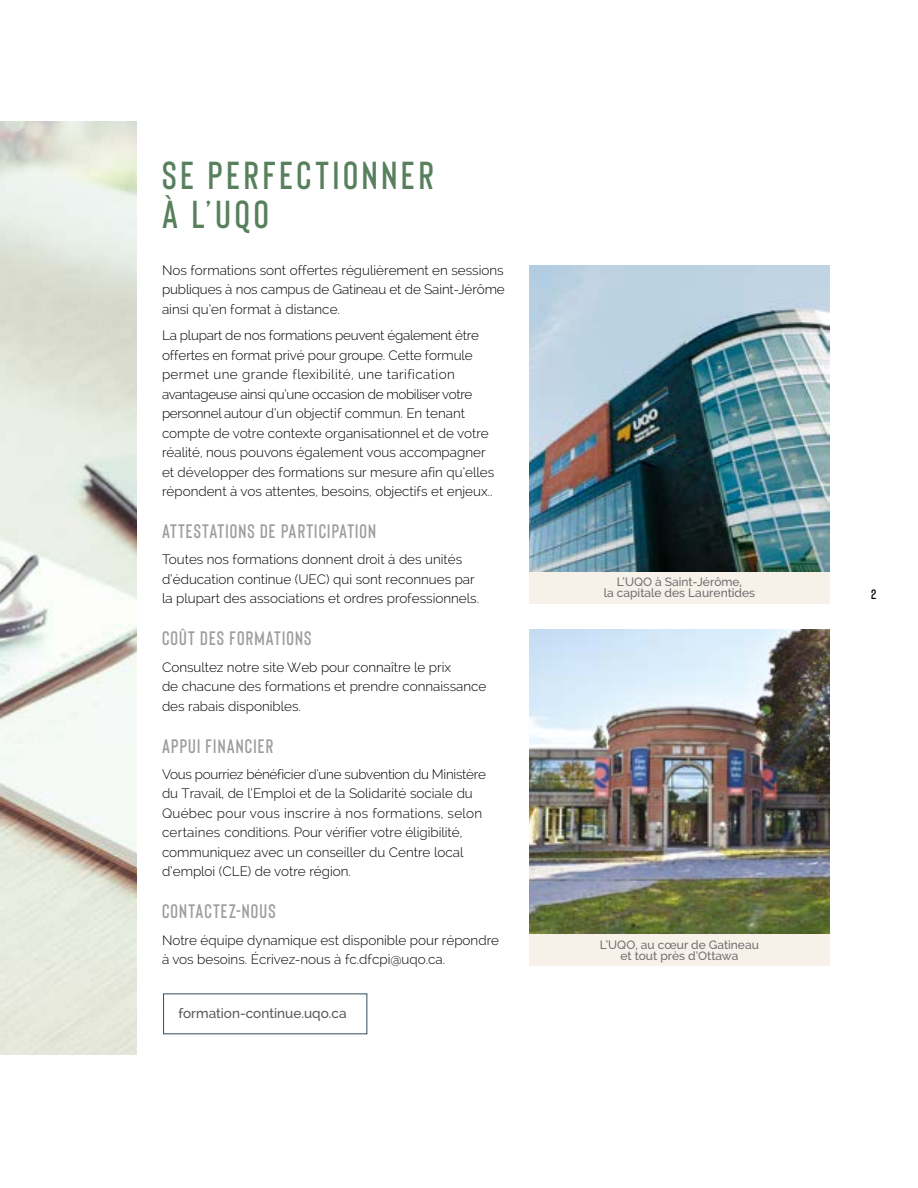
<style>
.page{position:relative;width:918px;height:1188px;background:#fff}
.page>*{position:absolute;margin:0;border:0;box-sizing:border-box;transform-origin:0 0}
.t1{font:600 39px/39px "Bison";letter-spacing:.1em;color:#58805d}
.t2{font:600 19.5px "Bison";letter-spacing:.06em;color:#9d9d9c}
.t3{font:500 13.65px "Raleway";color:#575756}
.t4{font:300 13.5px/19.5px "Raleway";color:#000}
.t5{font:600 13.5px "Bison";color:#000}
.t6{font:500 12px/10.5px "Raleway";color:#706f6f;text-align:center}
</style>
<div class="page">
<img style="left:529px;top:630px;width:301px;height:305px">
<img style="left:0;top:122px;width:136px;height:932px">
<img style="left:529px;top:266px;width:301px;height:306px">
<div style="left:529px;top:935px;width:301px;height:31px;background:#f7f1ea"></div>
<div style="left:529px;top:572px;width:301px;height:32px;background:#f7f1ea"></div>
<h1 class="t1" style="left:162px;top:154px;width:273px">SE PERFECTIONNER<br>À L’UQO</h1>
<p class="t4" style="left:162px;top:260px;width:344px;text-align:justify">Nos formations sont offertes régulièrement en sessions publiques à nos campus de Gatineau et de Saint-Jérôme ainsi qu’en format à distance.</p>
<p class="t4" style="left:162px;top:326px;width:334px">La plupart de nos formations peuvent également être offertes en format privé pour groupe. Cette formule permet une grande flexibilité, une tarification avantageuse ainsi qu’une occasion de mobiliser votre personnel autour d’un objectif commun. En tenant compte de votre contexte organisationnel et de votre réalité, nous pouvons également vous accompagner et développer des formations sur mesure afin qu’elles répondent à vos attentes, besoins, objectifs et enjeux..</p>
<h2 class="t2" style="left:162px;top:519px;width:216px">ATTESTATIONS DE PARTICIPATION</h2>
<p class="t4" style="left:162px;top:550px;width:319px">Toutes nos formations donnent droit à des unités d’éducation continue (UEC) qui sont reconnues par la plupart des associations et ordres professionnels.</p>
<h2 class="t2" style="left:162px;top:627px;width:151px">COÛT DES FORMATIONS</h2>
<p class="t4" style="left:162px;top:657px;width:326px">Consultez notre site Web pour connaître le prix<br>de chacune des formations et prendre connaissance des rabais disponibles.</p>
<h2 class="t2" style="left:162px;top:734px;width:113px">APPUI FINANCIER</h2>
<p class="t4" style="left:162px;top:764px;width:326px">Vous pourriez bénéficier d’une subvention du Ministère du Travail, de l’Emploi et de la Solidarité sociale du Québec pour vous inscrire à nos formations, selon certaines conditions. Pour vérifier votre éligibilité, communiquez avec un conseiller du Centre local d’emploi (CLE) de votre région.</p>
<h2 class="t2" style="left:162px;top:900px;width:115px">CONTACTEZ-NOUS</h2>
<p class="t4" style="left:162px;top:930px;width:339px">Notre équipe dynamique est disponible pour répondre à vos besoins. Écrivez-nous à fc.dfcpi@uqo.ca.</p>
<p class="t6" style="left:600px;top:940px;width:161px">L’UQO, au cœur de Gatineau et tout près d’Ottawa</p>
<p class="t6" style="left:604px;top:577px;width:153px">L’UQO à Saint-Jérôme,<br>la capitale des Laurentides</p>
<p class="t3" style="left:178px;top:1006px;width:170px">formation-continue.uqo.ca</p>
<p class="t5" style="left:871px;top:586px;width:7px">2</p>
</div>
